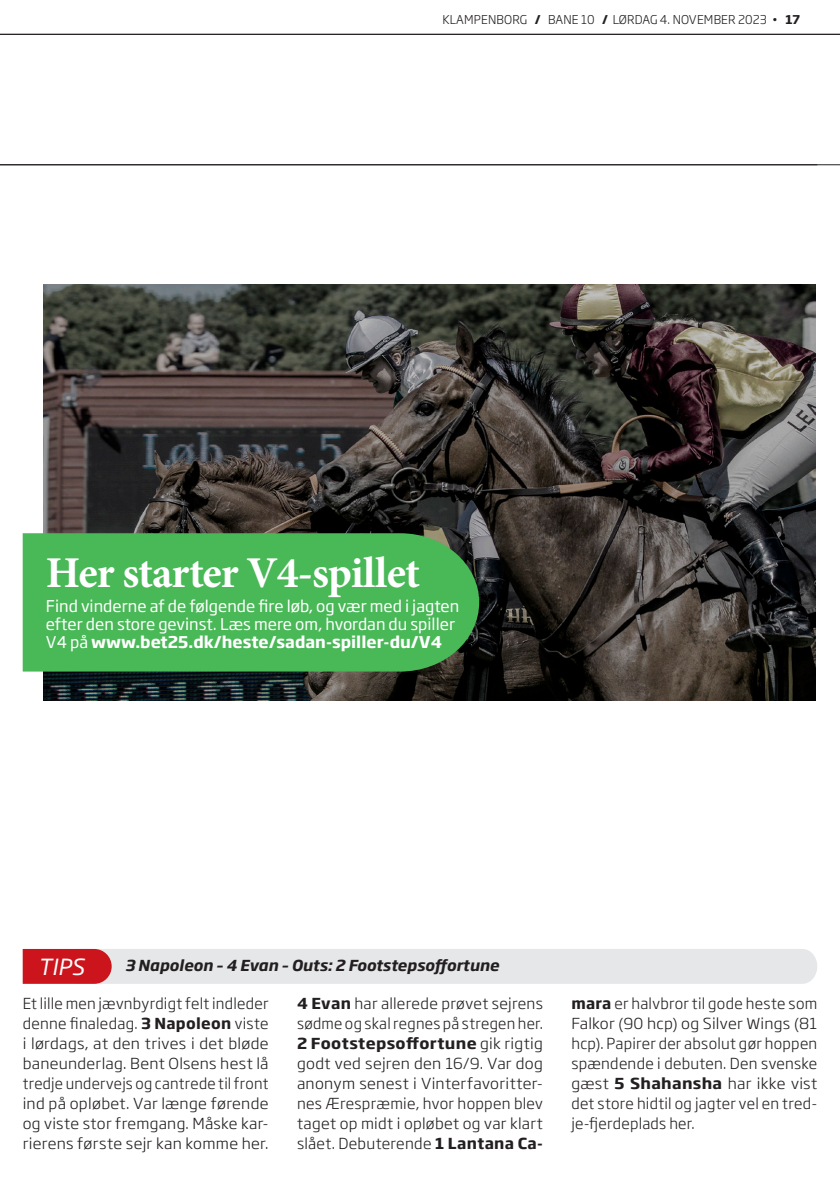
<style>
.page{position:relative;width:840px;height:1191px;background:#fff}
.page>*{position:absolute;margin:0;border:0;box-sizing:border-box;transform-origin:0 0}
.t1{font:700 44px "Minion Pro";letter-spacing:-.025em;color:#fff}
.t2{font:italic 22px "Soho Gothic Pro";color:#fff}
.t3{font:16px/18px "Soho Gothic Pro";color:#fff}
.Tips_brødtekst{font:300 15px/20px "Soho Gothic Pro";letter-spacing:.015em;color:#231f20;text-align:justify}
.Tips_overskrift{font:italic 700 15px "Soho Gothic Pro";color:#231f20}
.t4{font:300 12px "Soho Gothic Pro";letter-spacing:.015em;color:#231f20}
.s1{font-weight:700}
</style>
<div class="page">
<hr style="left:0;top:164px;width:839px;height:1px;background:#231f20">
<svg style="left:23px;top:949px;width:793px;height:34px;background:#e3d0d3"></svg>
<img style="left:44px;top:284px;width:770px;height:416px">
<div style="left:23px;top:533px;width:456px;height:138px;background:#49b857"></div>
<hr style="left:0;top:34px;width:839px;height:1px;background:#231f20">
<p class="t4" style="left:442px;top:10px;width:359px">KLAMPENBORG <span class="s1">/</span> BANE 10 <span class="s1">/</span> LØRDAG 4. NOVEMBER 2023 • <span class="s1">17</span></p>
<p class="t1" style="left:46px;top:541px;width:375px">Her starter V4-spillet</p>
<p class="t3" style="left:46px;top:596px;width:414px">Find vinderne af de følgende fire løb, og vær med i jagten efter den store gevinst. Læs mere om, hvordan du spiller<br>V4 på <span class="s1">www.bet25.dk/heste/sadan-spiller-du/V4</span></p>
<p class="t2" style="left:38px;top:949px;width:48px">TIPS</p>
<p class="Tips_overskrift" style="left:125px;top:953px;width:375px">3 Napoleon – 4 Evan – Outs: 2 Footstepsoffortune</p>
<p class="Tips_brødtekst" style="left:23px;top:992px;width:247px">Et lille men jævnbyrdigt felt indleder denne finaledag. <span class="s1">3 Napoleon</span> viste i lørdags, at den trives i det bløde baneunderlag. Bent Olsens hest lå tredje undervejs og cantrede til front ind på opløbet. Var længe førende og viste stor fremgang. Måske kar&shy;rierens første sejr kan komme her.</p>
<p class="Tips_brødtekst" style="left:297px;top:992px;width:247px"><span class="s1">4 Evan</span> har allerede prøvet sejrens sødme og skal regnes på stregen her.<br><span class="s1">2 Footstepsoffortune</span> gik rigtig godt ved sejren den 16/9. Var dog anonym senest i Vinterfavoritter&shy;nes Ærespræmie, hvor hoppen blev taget op midt i opløbet og var klart slået. Debuterende <span class="s1">1 Lantana Ca-</span></p>
<p class="Tips_brødtekst" style="left:571px;top:992px;width:247px"><span class="s1">mara</span> er halvbror til gode heste som Falkor (90 hcp) og Silver Wings (81 hcp). Papirer der absolut gør hoppen spændende i debuten. Den svenske gæst <span class="s1">5 Shahansha</span> har ikke vist det store hidtil og jagter vel en tred&shy;je-fjerdeplads her.</p>
</div>
